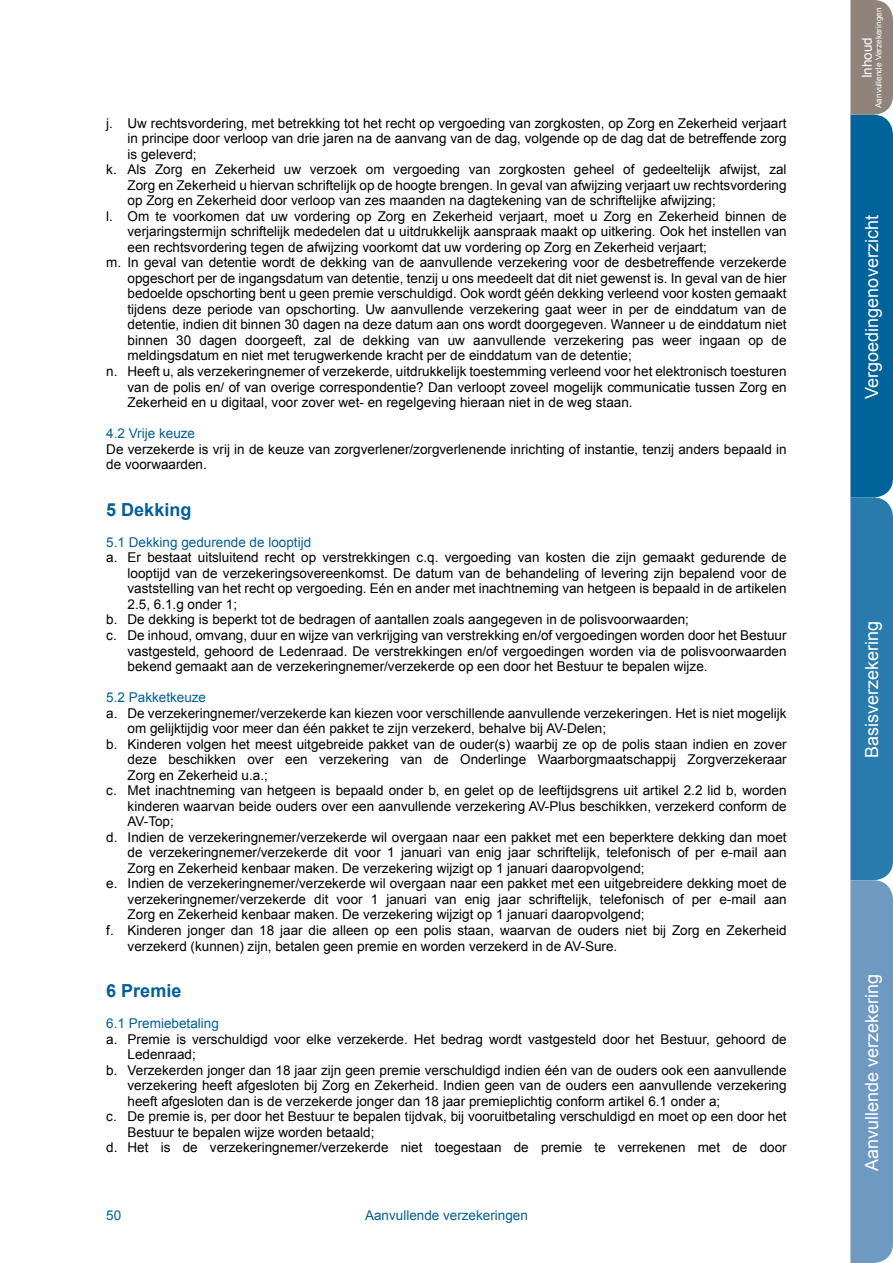
<style>
.page{position:relative;width:893px;height:1263px;background:#fff}
.page>*{position:absolute;margin:0;border:0;box-sizing:border-box;transform-origin:0 0}
.t1{font:18px "Arial";color:#fff}
.t2{font:700 18px "Arial";color:#005f9c}
.t3{font:13.5px/15.5px "Arial";color:#000}
.t4{font:13.5px "Arial";color:#005f9c}
.t5{font:13.5px "Arial";color:#fff}
.t6{font:8.25px "Arial";color:#fff}
</style>
<div class="page">
<svg style="left:850px;top:0;width:43px;height:1263px;background:#3f80aa"></svg>
<p class="t3" style="left:106px;top:115px;width:682px">j. Uw rechtsvordering, met betrekking tot het recht op vergoeding van zorgkosten, op Zorg en Zekerheid verjaart</p>
<p class="t3" style="left:128px;top:131px;width:660px">in principe door verloop van drie jaren na de aanvang van de dag, volgende op de dag dat de betreffende zorg</p>
<p class="t3" style="left:128px;top:146px;width:71px">is geleverd;</p>
<p class="t3" style="left:106px;top:162px;width:682px">k. Als Zorg en Zekerheid uw verzoek om vergoeding van zorgkosten geheel of gedeeltelijk afwijst, zal</p>
<p class="t3" style="left:128px;top:177px;width:660px">Zorg en Zekerheid u hiervan schriftelijk op de hoogte brengen. In geval van afwijzing verjaart uw rechtsvordering</p>
<p class="t3" style="left:128px;top:193px;width:590px">op Zorg en Zekerheid door verloop van zes maanden na dagtekening van de schriftelijke afwijzing;</p>
<p class="t3" style="left:106px;top:208px;width:682px">l. Om te voorkomen dat uw vordering op Zorg en Zekerheid verjaart, moet u Zorg en Zekerheid binnen de</p>
<p class="t3" style="left:128px;top:224px;width:661px">verjaringstermijn schriftelijk mededelen dat u uitdrukkelijk aanspraak maakt op uitkering. Ook het instellen van</p>
<p class="t3" style="left:128px;top:239px;width:581px">een rechtsvordering tegen de afwijzing voorkomt dat uw vordering op Zorg en Zekerheid verjaart;</p>
<p class="t3" style="left:106px;top:255px;width:682px">m. In geval van detentie wordt de dekking van de aanvullende verzekering voor de desbetreffende verzekerde</p>
<p class="t3" style="left:128px;top:270px;width:661px">opgeschort per de ingangsdatum van detentie, tenzij u ons meedeelt dat dit niet gewenst is. In geval van de hier</p>
<p class="t3" style="left:128px;top:286px;width:661px">bedoelde opschorting bent u geen premie verschuldigd. Ook wordt géén dekking verleend voor kosten gemaakt</p>
<p class="t3" style="left:128px;top:302px;width:660px">tijdens deze periode van opschorting. Uw aanvullende verzekering gaat weer in per de einddatum van de</p>
<p class="t3" style="left:128px;top:317px;width:660px">detentie, indien dit binnen 30 dagen na deze datum aan ons wordt doorgegeven. Wanneer u de einddatum niet</p>
<p class="t3" style="left:128px;top:333px;width:660px">binnen 30 dagen doorgeeft, zal de dekking van uw aanvullende verzekering pas weer ingaan op de</p>
<p class="t3" style="left:128px;top:348px;width:506px">meldingsdatum en niet met terugwerkende kracht per de einddatum van de detentie;</p>
<p class="t3" style="left:106px;top:364px;width:682px">n. Heeft u, als verzekeringnemer of verzekerde, uitdrukkelijk toestemming verleend voor het elektronisch toesturen</p>
<p class="t3" style="left:128px;top:379px;width:661px">van de polis en/ of van overige correspondentie? Dan verloopt zoveel mogelijk communicatie tussen Zorg en</p>
<p class="t3" style="left:128px;top:395px;width:506px">Zekerheid en u digitaal, voor zover wet- en regelgeving hieraan niet in de weg staan.</p>
<p class="t4" style="left:106px;top:424px;width:90px">4.2 Vrije keuze</p>
<p class="t3" style="left:106px;top:441px;width:682px">De verzekerde is vrij in de keuze van zorgverlener/zorgverlenende inrichting of instantie, tenzij anders bepaald in de voorwaarden.</p>
<h1 class="t2" style="left:106px;top:498px;width:87px">5 Dekking</h1>
<p class="t4" style="left:106px;top:533px;width:206px">5.1 Dekking gedurende de looptijd</p>
<p class="t3" style="left:106px;top:550px;width:682px">a. Er bestaat uitsluitend recht op verstrekkingen c.q. vergoeding van kosten die zijn gemaakt gedurende de</p>
<p class="t3" style="left:128px;top:565px;width:661px">looptijd van de verzekeringsovereenkomst. De datum van de behandeling of levering zijn bepalend voor de</p>
<p class="t3" style="left:128px;top:581px;width:660px">vaststelling van het recht op vergoeding. Eén en ander met inachtneming van hetgeen is bepaald in de artikelen</p>
<p class="t3" style="left:128px;top:597px;width:111px">2.5, 6.1.g onder 1;</p>
<p class="t3" style="left:106px;top:612px;width:584px">b. De dekking is beperkt tot de bedragen of aantallen zoals aangegeven in de polisvoorwaarden;</p>
<p class="t3" style="left:106px;top:628px;width:682px">c. De inhoud, omvang, duur en wijze van verkrijging van verstrekking en/of vergoedingen worden door het Bestuur</p>
<p class="t3" style="left:128px;top:643px;width:661px">vastgesteld, gehoord de Ledenraad. De verstrekkingen en/of vergoedingen worden via de polisvoorwaarden</p>
<p class="t3" style="left:128px;top:659px;width:582px">bekend gemaakt aan de verzekeringnemer/verzekerde op een door het Bestuur te bepalen wijze.</p>
<p class="t4" style="left:106px;top:688px;width:101px">5.2 Pakketkeuze</p>
<p class="t3" style="left:106px;top:705px;width:682px">a. De verzekeringnemer/verzekerde kan kiezen voor verschillende aanvullende verzekeringen. Het is niet mogelijk</p>
<p class="t3" style="left:128px;top:721px;width:480px">om gelijktijdig voor meer dan één pakket te zijn verzekerd, behalve bij AV-Delen;</p>
<p class="t3" style="left:106px;top:736px;width:682px">b. Kinderen volgen het meest uitgebreide pakket van de ouder(s) waarbij ze op de polis staan indien en zover</p>
<p class="t3" style="left:128px;top:752px;width:661px">deze beschikken over een verzekering van de Onderlinge Waarborgmaatschappij Zorgverzekeraar</p>
<p class="t3" style="left:128px;top:767px;width:142px">Zorg en Zekerheid u.a.;</p>
<p class="t3" style="left:106px;top:783px;width:682px">c. Met inachtneming van hetgeen is bepaald onder b, en gelet op de leeftijdsgrens uit artikel 2.2 lid b, worden</p>
<p class="t3" style="left:128px;top:798px;width:661px">kinderen waarvan beide ouders over een aanvullende verzekering AV-Plus beschikken, verzekerd conform de</p>
<p class="t3" style="left:128px;top:814px;width:48px">AV-Top;</p>
<p class="t3" style="left:106px;top:829px;width:682px">d. Indien de verzekeringnemer/verzekerde wil overgaan naar een pakket met een beperktere dekking dan moet</p>
<p class="t3" style="left:128px;top:845px;width:661px">de verzekeringnemer/verzekerde dit voor 1 januari van enig jaar schriftelijk, telefonisch of per e-mail aan</p>
<p class="t3" style="left:128px;top:860px;width:518px">Zorg en Zekerheid kenbaar maken. De verzekering wijzigt op 1 januari daaropvolgend;</p>
<p class="t3" style="left:106px;top:876px;width:682px">e. Indien de verzekeringnemer/verzekerde wil overgaan naar een pakket met een uitgebreidere dekking moet de</p>
<p class="t3" style="left:128px;top:891px;width:661px">verzekeringnemer/verzekerde dit voor 1 januari van enig jaar schriftelijk, telefonisch of per e-mail aan</p>
<p class="t3" style="left:128px;top:907px;width:518px">Zorg en Zekerheid kenbaar maken. De verzekering wijzigt op 1 januari daaropvolgend;</p>
<p class="t3" style="left:106px;top:923px;width:682px">f. Kinderen jonger dan 18 jaar die alleen op een polis staan, waarvan de ouders niet bij Zorg en Zekerheid</p>
<p class="t3" style="left:128px;top:938px;width:491px">verzekerd (kunnen) zijn, betalen geen premie en worden verzekerd in de AV-Sure.</p>
<h1 class="t2" style="left:106px;top:979px;width:77px">6 Premie</h1>
<p class="t4" style="left:106px;top:1014px;width:114px">6.1 Premiebetaling</p>
<p class="t3" style="left:106px;top:1031px;width:682px">a. Premie is verschuldigd voor elke verzekerde. Het bedrag wordt vastgesteld door het Bestuur, gehoord de</p>
<p class="t3" style="left:128px;top:1047px;width:70px">Ledenraad;</p>
<p class="t3" style="left:106px;top:1062px;width:682px">b. Verzekerden jonger dan 18 jaar zijn geen premie verschuldigd indien één van de ouders ook een aanvullende</p>
<p class="t3" style="left:128px;top:1078px;width:660px">verzekering heeft afgesloten bij Zorg en Zekerheid. Indien geen van de ouders een aanvullende verzekering</p>
<p class="t3" style="left:128px;top:1093px;width:594px">heeft afgesloten dan is de verzekerde jonger dan 18 jaar premieplichtig conform artikel 6.1 onder a;</p>
<p class="t3" style="left:106px;top:1109px;width:682px">c. De premie is, per door het Bestuur te bepalen tijdvak, bij vooruitbetaling verschuldigd en moet op een door het</p>
<p class="t3" style="left:128px;top:1124px;width:248px">Bestuur te bepalen wijze worden betaald;</p>
<p class="t3" style="left:106px;top:1140px;width:682px">d. Het is de verzekeringnemer/verzekerde niet toegestaan de premie te verrekenen met de door</p>
<p class="t4" style="left:106px;top:1207px;width:17px">50</p>
<p class="t4" style="left:365px;top:1207px;width:164px">Aanvullende verzekeringen</p>
<p class="t6" style="left:873px;top:108px;width:102px;rotate:-90deg">Aanvullende Verzekeringen</p>
<p class="t5" style="left:858px;top:78px;width:43px;rotate:-90deg">Inhoud</p>
<h1 class="t1" style="left:860px;top:399px;width:185px;rotate:-90deg">Vergoedingenoverzicht</h1>
<h1 class="t1" style="left:860px;top:758px;width:139px;rotate:-90deg">Basisverzekering</h1>
<h1 class="t1" style="left:860px;top:1171px;width:199px;rotate:-90deg">Aanvullende verzekering</h1>
</div>
